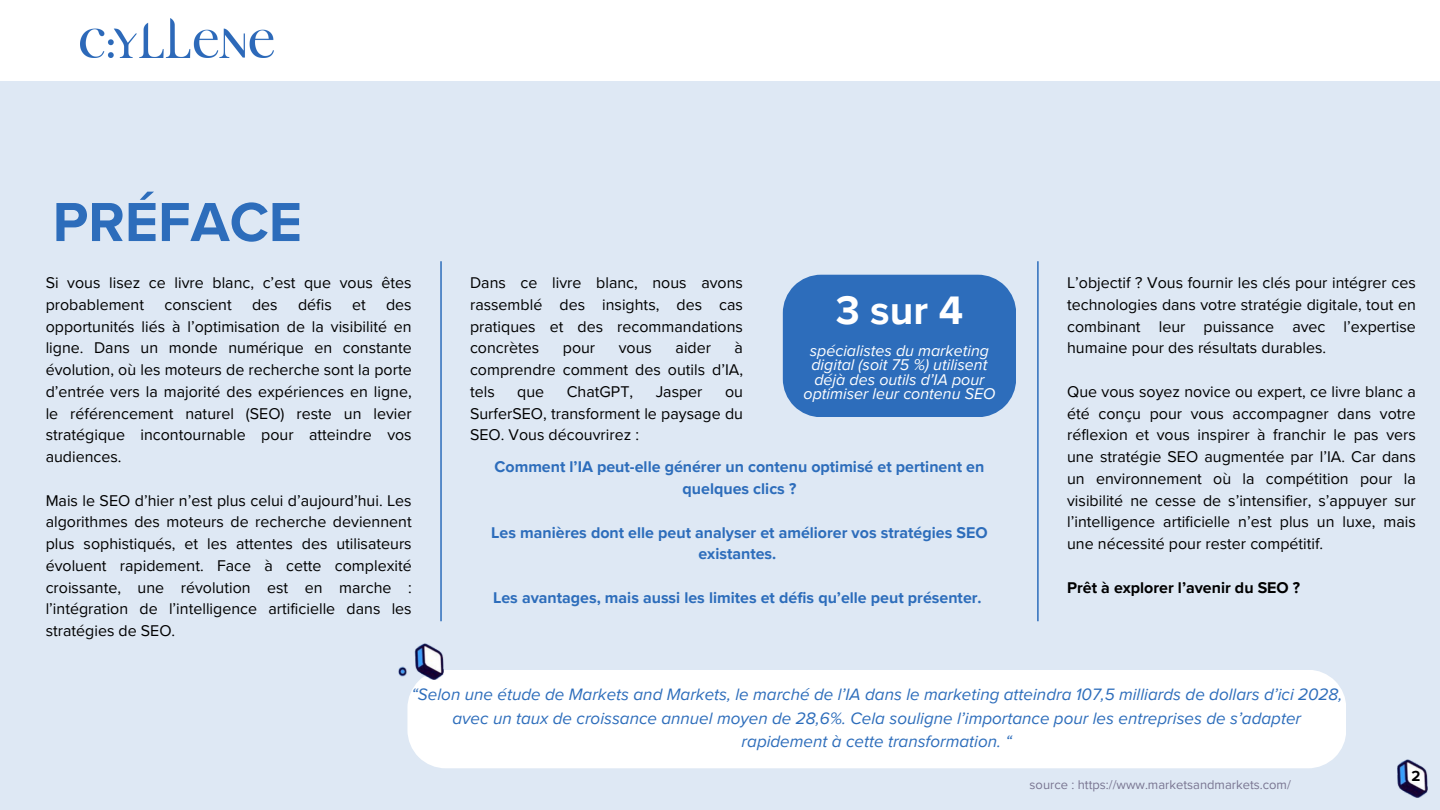
<style>
.page{position:relative;width:1440px;height:810px;background:#fff}
.page>*{position:absolute;margin:0;border:0;box-sizing:border-box;transform-origin:0 0}
.t1{font:700 57px "Proxima Nova";color:#2d6dbb}
.t2{font:700 40.9px "Proxima Nova";color:#fff}
.t3{font:italic 17px/23.2px "Proxima Nova";color:#2d6dbb;text-align:center}
.t4{font:16px/21.8px "Proxima Nova";color:#000;text-align:justify}
.t5{font:700 16px/21.8px "Proxima Nova";color:#2d6dbb;text-align:center}
.t6{font:italic 16px/14.2px "Proxima Nova";color:#fff;text-align:center}
.t7{font:700 16px "Proxima Nova";color:#000}
.t8{font:700 15px "Proxima Nova";color:#000}
.t9{font:12.9px "Proxima Nova";color:#797591}
</style>
<div class="page">
<div style="left:0;top:81px;width:1440px;height:729px;background:#dee8f4"></div>
<hr style="left:440px;top:261px;width:2px;height:360px;background:#2d6dbb">
<hr style="left:1037px;top:261px;width:2px;height:360px;background:#2d6dbb">
<div style="left:783px;top:275px;width:233px;height:142px;background:#2d6dbb"></div>
<img style="left:1397px;top:759px;width:31px;height:39px">
<img style="left:81px;top:18px;width:192px;height:39px">
<div style="left:407px;top:670px;width:939px;height:98px;background:#fff"></div>
<img style="left:398px;top:643px;width:46px;height:36px">
<h3 class="t1" style="left:53px;top:189px;width:251px">PRÉFACE</h3>
<p class="t4" style="left:46px;top:272px;width:368px">Si vous lisez ce livre blanc, c’est que vous êtes probablement</p>
<p class="t4" style="left:164px;top:294px;width:69px">conscient</p>
<p class="t4" style="left:252px;top:294px;width:27px">des</p>
<p class="t4" style="left:298px;top:294px;width:35px">défis</p>
<p class="t4" style="left:352px;top:294px;width:15px">et</p>
<p class="t4" style="left:46px;top:294px;width:368px;text-indent:340px">des opportunités liés à l’optimisation de la visibilité en ligne. Dans un monde numérique en constante évolution, où les moteurs de recherche sont la porte d’entrée vers la majorité des expériences en ligne, le référencement naturel (SEO) reste un levier stratégique incontournable pour atteindre vos audiences.</p>
<p class="t4" style="left:46px;top:490px;width:368px">Mais le SEO d’hier n’est plus celui d’aujourd’hui. Les algorithmes des moteurs de recherche deviennent plus sophistiqués, et les attentes des utilisateurs évoluent rapidement. Face à cette complexité croissante, une révolution est en marche : l’intégration de l’intelligence artificielle dans les stratégies de SEO.</p>
<h4 class="t4" style="left:470px;top:272px;width:274px">Dans ce livre blanc, nous avons rassemblé des insights, des cas pratiques et des recommandations concrètes</h4>
<h4 class="t4" style="left:470px;top:337px;width:274px;text-indent:265px">à comprendre comment des outils d’IA, tels</h4>
<h4 class="t4" style="left:563px;top:337px;width:34px">pour</h4>
<h4 class="t4" style="left:619px;top:337px;width:35px">vous</h4>
<h4 class="t4" style="left:676px;top:337px;width:37px">aider</h4>
<h4 class="t4" style="left:517px;top:381px;width:29px">que</h4>
<h4 class="t4" style="left:567px;top:381px;width:68px">ChatGPT,</h4>
<h4 class="t4" style="left:656px;top:381px;width:48px">Jasper</h4>
<h4 class="t4" style="left:470px;top:381px;width:275px;text-indent:255px">ou SurferSEO, transforment le paysage du SEO. Vous découvrirez :</h4>
<p class="t2" style="left:836px;top:286px;width:129px">3 sur 4</p>
<h1 class="t6" style="left:804px;top:344px;width:193px">spécialistes du marketing digital (soit 75 %) utilisent déjà des outils d’IA pour optimiser leur contenu SEO</h1>
<h4 class="t5" style="left:495px;top:457px;width:491px">Comment l’IA peut-elle générer un contenu optimisé et pertinent en quelques clics ?</h4>
<h4 class="t5" style="left:491px;top:522px;width:498px">Les manières dont elle peut analyser et améliorer vos stratégies SEO existantes.</h4>
<h4 class="t5" style="left:493px;top:587px;width:490px">Les avantages, mais aussi les limites et défis qu’elle peut présenter.</h4>
<h4 class="t4" style="left:1067px;top:272px;width:350px">L’objectif ? Vous fournir les clés pour intégrer ces technologies dans votre stratégie digitale, tout en combinant leur puissance avec l’expertise humaine pour des résultats durables.</h4>
<h4 class="t4" style="left:1067px;top:381px;width:350px">Que vous soyez novice ou expert, ce livre blanc a été conçu pour vous accompagner dans votre réflexion et vous inspirer à franchir le pas vers une stratégie SEO augmentée par l’IA. Car dans un environnement où la compétition pour la visibilité ne cesse de s’intensifier, s’appuyer sur l’intelligence artificielle n’est plus un luxe, mais une nécessité pour rester compétitif.</h4>
<h2 class="t7" style="left:1067px;top:578px;width:235px">Prêt à explorer l’avenir du SEO ?</h2>
<h3 class="t3" style="left:411px;top:684px;width:933px">“Selon une étude de Markets and Markets, le marché de l’IA dans le marketing atteindra 107,5 milliards de dollars d’ici 2028, avec un taux de croissance annuel moyen de 28,6%. Cela souligne l’importance pour les entreprises de s’adapter rapidement à cette transformation. “</h3>
<h3 class="t9" style="left:1030px;top:777px;width:263px">source : https://www.marketsandmarkets.com/</h3>
<h3 class="t8" style="left:1411px;top:767px;width:10px">2</h3>
</div>
